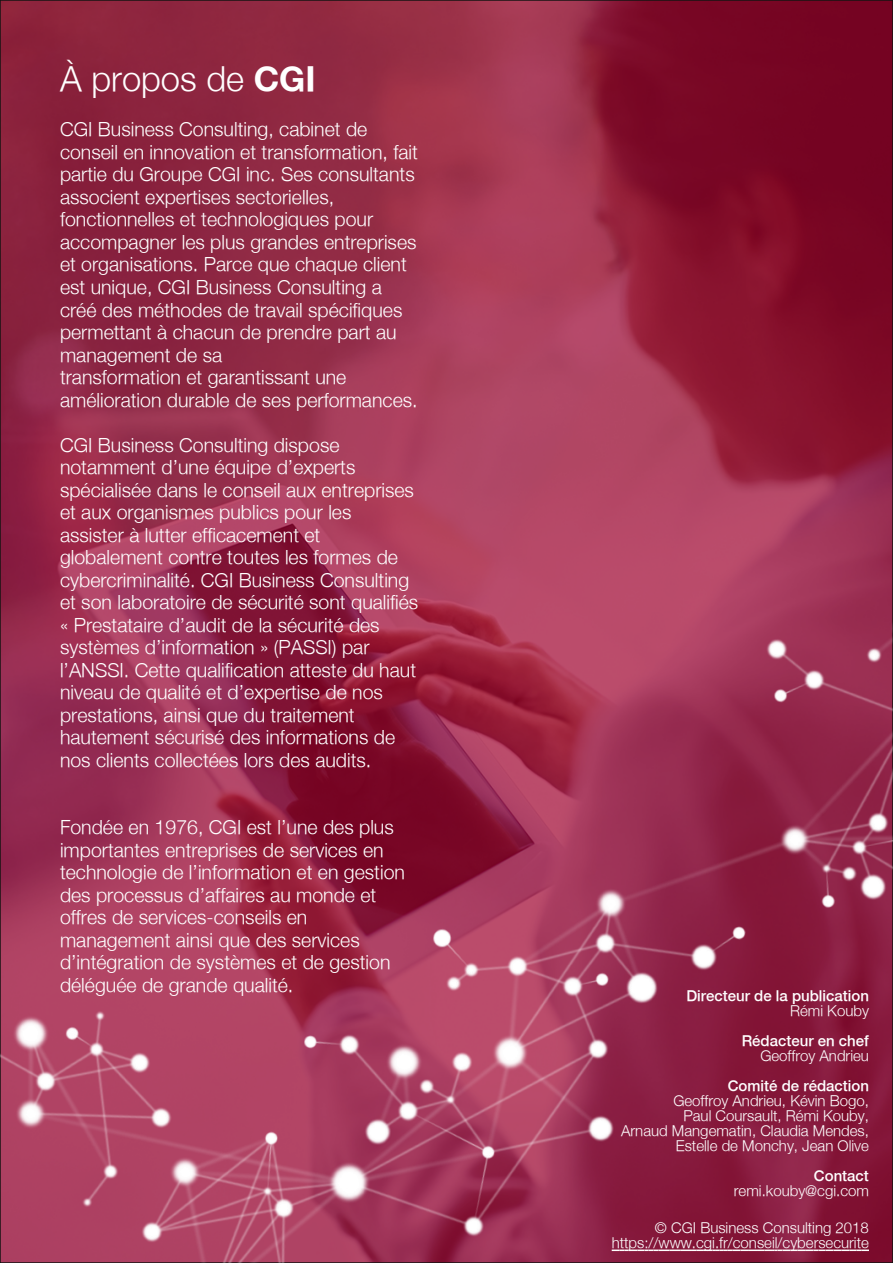
<style>
.page{position:relative;width:893px;height:1263px;background:#fff}
.page>*{position:absolute;margin:0;border:0;box-sizing:border-box;transform-origin:0 0}
.t1{font:300 34.5px "Helvetica Neue";color:#fff}
.t2{font:300 19.5px/22.5px "Helvetica Neue";color:#fff}
.t3{font:300 15px/15px "Helvetica Neue";color:#fff;text-align:right}
.t4{font:500 15px "Helvetica Neue";color:#fff}
.s1{font-weight:700}
</style>
<div class="page">
<div style="left:0;top:0;width:893px;height:1263px;background:#a3002c;opacity:.7"></div>
<img style="left:0;top:546px;width:893px;height:717px">
<svg style="left:612px;top:1249px;width:257px;height:2px"></svg>
<h1 class="t1" style="left:60px;top:58px;width:257px">À propos de <span class="s1">CGI</span></h1>
<p class="t2" style="left:60px;top:118px;width:359px">CGI Business Consulting, cabinet de conseil en innovation et transformation, fait partie du Groupe CGI inc. Ses consultants associent expertises sectorielles, fonctionnelles et technologiques pour accompagner les plus grandes entreprises et organisations. Parce que chaque client est unique, CGI Business Consulting a créé des méthodes de travail spécifiques permettant à chacun de prendre part au management de sa<br>transformation et garantissant une amélioration durable de ses performances.</p>
<p class="t2" style="left:60px;top:433px;width:360px">CGI Business Consulting dispose notamment d’une équipe d’experts spécialisée dans le conseil aux entreprises et aux organismes publics pour les assister à lutter efficacement et globalement contre toutes les formes de cybercriminalité. CGI Business Consulting et son laboratoire de sécurité sont qualifiés « Prestataire d’audit de la sécurité des systèmes d’information » (PASSI) par l’ANSSI. Cette qualification atteste du haut niveau de qualité et d’expertise de nos prestations, ainsi que du traitement hautement sécurisé des informations de nos clients collectées lors des audits.</p>
<p class="t2" style="left:60px;top:815px;width:346px">Fondée en 1976, CGI est l’une des plus importantes entreprises de services en technologie de l’information et en gestion des processus d’affaires au monde et offres de services‐conseils en management ainsi que des services d’intégration de systèmes et de gestion déléguée de grande qualité.</p>
<p class="t4" style="left:686px;top:986px;width:184px">Directeur de la publication</p>
<p class="t3" style="left:790px;top:1003px;width:80px">Rémi Kouby</p>
<p class="t4" style="left:742px;top:1031px;width:129px">Rédacteur en chef</p>
<p class="t3" style="left:760px;top:1048px;width:110px">Geoffroy Andrieu</p>
<p class="t4" style="left:728px;top:1076px;width:143px">Comité de rédaction</p>
<p class="t3" style="left:621px;top:1093px;width:249px">Geoffroy Andrieu, Kévin Bogo,<br>Paul Coursault, Rémi Kouby,<br>Arnaud Mangematin, Claudia Mendes,<br>Estelle de Monchy, Jean Olive</p>
<p class="t4" style="left:814px;top:1166px;width:57px">Contact</p>
<p class="t3" style="left:734px;top:1183px;width:137px">remi.kouby@cgi.com</p>
<p class="t3" style="left:612px;top:1220px;width:259px">© CGI Business Consulting 2018 https://www.cgi.fr/conseil/cybersecurite</p>
</div>
